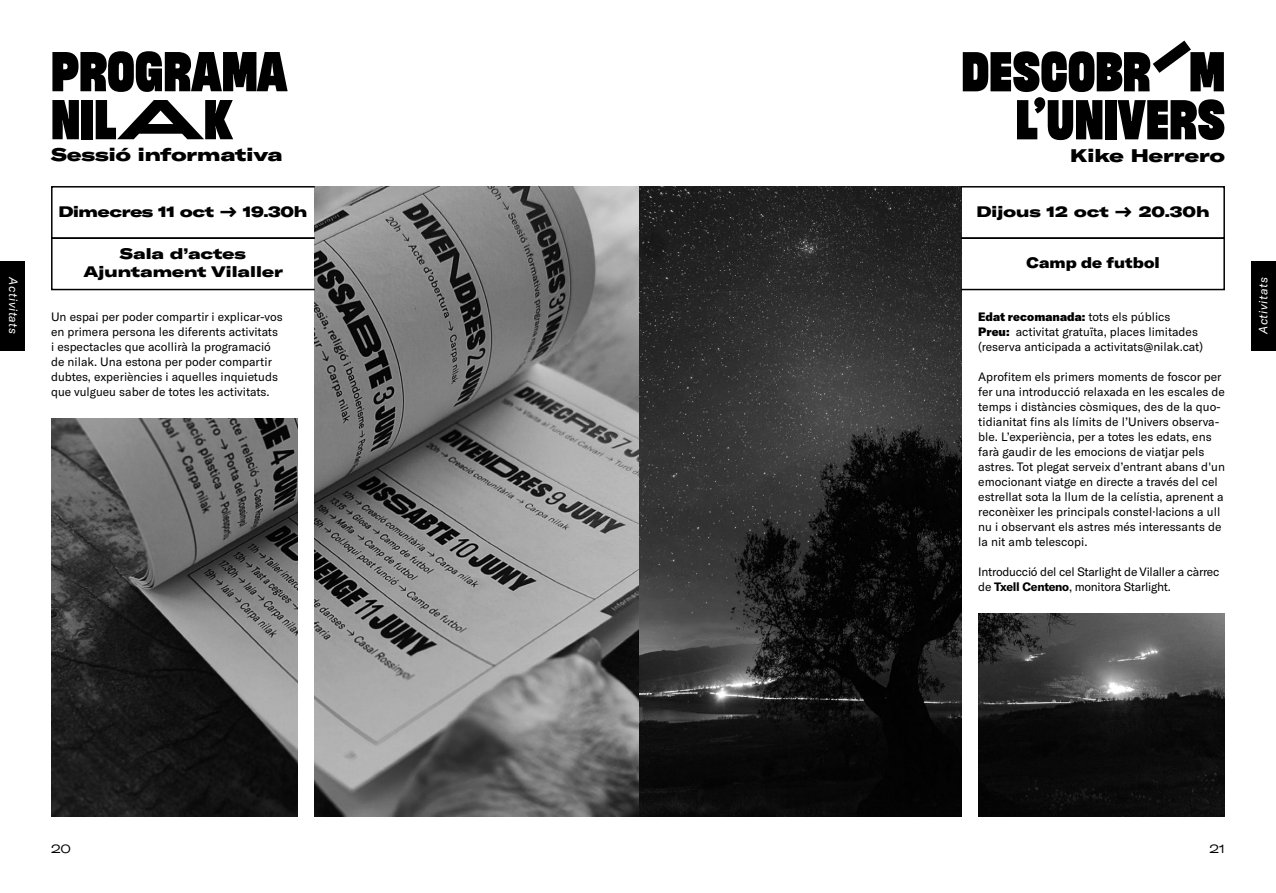
<style>
.page{position:relative;width:1276px;height:893px;background:#fff}
.page>*{position:absolute;margin:0;border:0;box-sizing:border-box;transform-origin:0 0}
.t1{font:106.5px "Flexible H200 W200";color:#000}
.t2{font:900 expanded 18px "GT America";color:#000}
.t3{font:900 expanded 15px/18px "GT America";color:#000;text-align:center}
.t4{font:900 expanded 15px "GT America";letter-spacing:-.025em;color:#000}
.t5{font:900 expanded 15px "GT America";color:#000}
.t6{font:12px/15px "GT America";color:#000}
.t7{font:12px/15px "GT America";letter-spacing:-.02em;color:#000}
.t8{font:italic 12px "GT America";letter-spacing:.035em;color:#fff}
.t9{font:expanded 12px "GT America";color:#000}
.s1{font-family:"Flexible H200 W1000"}
.s2{font-weight:900}
.s3{font-weight:700}
</style>
<div class="page">
<div style="left:1252px;top:261px;width:24px;height:89px;background:#000"></div>
<div style="left:0;top:261px;width:24px;height:89px;background:#000"></div>
<img style="left:315px;top:186px;width:646px;height:630px">
<div style="left:960px;top:186px;width:265px;height:53px;border:2px solid #000"></div>
<div style="left:960px;top:237px;width:265px;height:53px;border:2px solid #000"></div>
<div style="left:51px;top:186px;width:264px;height:53px;border:2px solid #000"></div>
<div style="left:51px;top:237px;width:264px;height:53px;border:2px solid #000"></div>
<svg style="left:962px;top:41px;width:262px;height:99px"></svg>
<img style="left:51px;top:419px;width:247px;height:397px">
<img style="left:978px;top:614px;width:247px;height:202px">
<p class="t8" style="left:20px;top:277px;width:58px;rotate:90deg">Activitats</p>
<h1 class="t1" style="left:51px;top:-15px;width:238px">programa</h1>
<h1 class="t1" style="left:51px;top:33px;width:184px">nil<span class="s1">a</span>k</h1>
<h2 class="t2" style="left:51px;top:143px;width:233px">Sessió informativa</h2>
<h2 class="t2" style="left:1070px;top:144px;width:156px">Kike Herrero</h2>
<p class="t4" style="left:59px;top:202px;width:250px">Dimecres 11 oct → 19.30h</p>
<p class="t3" style="left:976px;top:202px;width:234px">Dijous 12 oct → 20.30h</p>
<p class="t5" style="left:1026px;top:253px;width:135px">Camp de futbol</p>
<p class="t3" style="left:84px;top:245px;width:201px">Sala d’actes<br>Ajuntament Vilaller</p>
<p class="t6" style="left:51px;top:309px;width:233px">Un espai per poder compartir i explicar-vos en primera persona les diferents activitats i espectacles que acollirà la programació de nilak. Una estona per poder compartir dubtes, experiències i aquelles inquietuds que vulgueu saber de totes les activitats.</p>
<p class="t6" style="left:978px;top:309px;width:226px"><span class="s2">Edat recomanada:</span> tots els públics<br><span class="s2">Preu:</span> activitat gratuïta, places limitades (reserva anticipada a activitats@nilak.cat)</p>
<p class="t6" style="left:978px;top:369px;width:248px">Aprofitem els primers moments de foscor per fer una introducció relaxada en les escales de temps i distàncies còsmiques, des de la quo&shy;tidianitat fins als límits de l’Univers observa&shy;ble. L’experiència, per a totes les edats, ens farà gaudir de les emocions de viatjar pels astres. Tot plegat serveix d’entrant abans d'un emocionant viatge en directe a través del cel estrellat sota la llum de la celístia, aprenent a reconèixer les principals constel·lacions a ull nu i observant els astres més interessants de la nit amb telescopi.</p>
<p class="t7" style="left:978px;top:564px;width:243px">Introducció del cel Starlight de Vilaller a càrrec de <span class="s3">Txell Centeno</span>, monitora Starlight.</p>
<p class="t8" style="left:1256px;top:334px;width:58px;rotate:-90deg">Activitats</p>
<p class="t9" style="left:51px;top:841px;width:21px">20</p>
<p class="t9" style="left:1209px;top:841px;width:17px">21</p>
</div>
